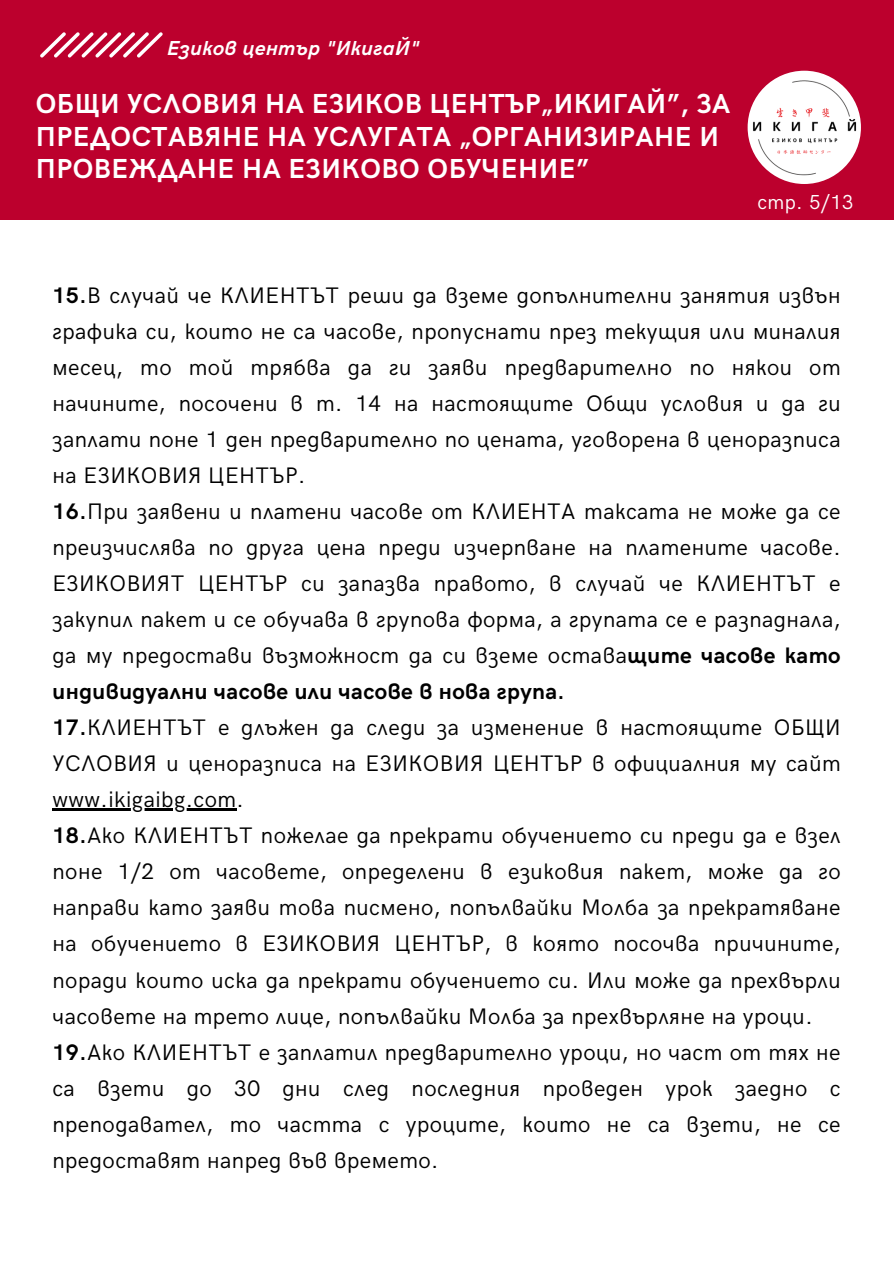
<style>
.page{position:relative;width:894px;height:1264px;background:#fff}
.page>*{position:absolute;margin:0;border:0;box-sizing:border-box;transform-origin:0 0}
.t1{font:700 27.6px/32.7px "HK Grotesk";letter-spacing:.02em;color:#fff}
.t2{font:22.5px/36px "HK Grotesk";letter-spacing:.02em;color:#000}
.t3{font:italic 700 20.25px "HK Grotesk";letter-spacing:.02em;color:#fff}
.t4{font:20.25px "HK Grotesk";color:#fff}
.s1{font-weight:700}
</style>
<div class="page">
<div style="left:0;top:0;width:893px;height:220px;background:#bc002d"></div>
<img style="left:747px;top:70px;width:114px;height:114px">
<svg style="left:40px;top:32px;width:123px;height:26px"></svg>
<hr style="left:52px;top:808px;width:184px;height:2px;background:#000">
<p class="t3" style="left:167px;top:37px;width:254px">Езиков център "ИкигаЙ"</p>
<h2 class="t1" style="left:36px;top:88px;width:695px">ОБЩИ УСЛОВИЯ НА ЕЗИКОВ ЦЕНТЪР„ИКИГАЙ”, ЗА<br>ПРЕДОСТАВЯНЕ НА УСЛУГАТА „ОРГАНИЗИРАНЕ И<br>ПРОВЕЖДАНЕ НА ЕЗИКОВО ОБУЧЕНИЕ”</h2>
<p class="t4" style="left:757px;top:191px;width:98px">стр. 5/13</p>
<h1 class="t2" style="left:52px;top:278px;width:789px;text-align:justify"><span class="s1">15.</span>В случай че КЛИЕНТЪТ реши да вземе допълнителни занятия извън графика си, които не са часове, пропуснати през текущия или миналия месец, то той трябва да ги заяви предварително по някои от начините, посочени в т. 14 на настоящите Общи условия и да ги заплати поне 1 ден предварително по цената, уговорена в ценоразписа на ЕЗИКОВИЯ ЦЕНТЪР.</h1>
<p class="t2" style="left:52px;top:494px;width:789px;text-align:justify"><span class="s1">16.</span>При заявени и платени часове от КЛИЕНТА таксата не може да се преизчислява по друга цена преди изчерпване на платените часове.<br>ЕЗИКОВИЯТ ЦЕНТЪР си запазва правото, в случай че КЛИЕНТЪТ е закупил пакет и се обучава в групова форма, а групата се е разпаднала, да му предостави възможност да си вземе остава<span class="s1">щите часове като индивидуални часове или часове в нова група.</span></p>
<p class="t2" style="left:52px;top:710px;width:789px"><span class="s1">17.</span>КЛИЕНТЪТ е длъжен да следи за изменение в настоящите ОБЩИ<br>УСЛОВИЯ и ценоразписа на ЕЗИКОВИЯ ЦЕНТЪР в официалния му сайт</p>
<p class="t2" style="left:52px;top:782px;width:789px">www.ikigaibg.com.<br><span class="s1">18.</span>Ако КЛИЕНТЪТ пожелае да прекрати обучението си преди да е взел поне 1/2 от часовете, определени в езиковия пакет, може да го</p>
<p class="t2" style="left:52px;top:890px;width:789px">направи като заяви това писмено, попълвайки Молба за прекратяване на обучението в ЕЗИКОВИЯ ЦЕНТЪР, в която посочва причините, поради които иска да прекрати обучението си. Или може да прехвърли часовете на трето лице, попълвайки Молба за прехвърляне на уроци.<br><span class="s1">19.</span>Ако КЛИЕНТЪТ е заплатил предварително уроци, но част от тях не са взети до 30 дни след последния проведен урок заедно с преподавател, то частта с уроците, които не са взети, не се</p>
<p class="t2" style="left:52px;top:1142px;width:387px">предоставят напред във времето.</p>
</div>
